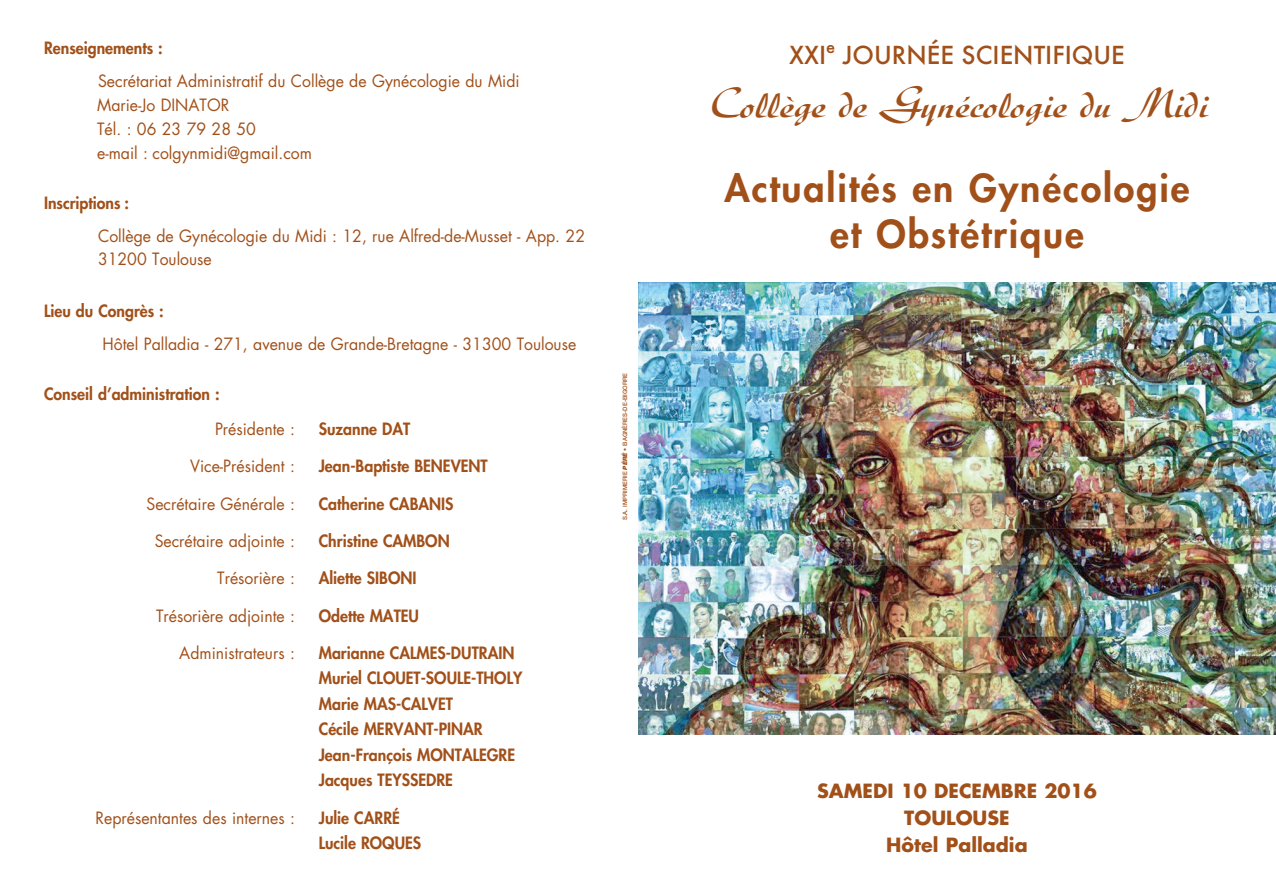
<style>
.page{position:relative;width:1276px;height:893px;background:#fff}
.page>*{position:absolute;margin:0;border:0;box-sizing:border-box;transform-origin:0 0}
.t1{font:500 44.4px "Diskus D";color:#a15019}
.t2{font:800 37.5px/46.5px "Futura";letter-spacing:.05em;color:#a15019;text-align:center}
.t3{font:500 27.3px "Futura T";color:#a15019}
.t4{font:700 19.05px/27px "Futura";color:#a15019;text-align:center}
.t5{font:16.5px/23.9px "Futura";color:#a15019;scale:.96 1}
.t6{font:800 16.5px/25.5px "Futura";color:#a15019;scale:.96 1}
.t7{font:500 6px "Helvetica Neue";color:#a15019}
.s1{font-weight:900;font-style:italic}
</style>
<div class="page">
<img style="left:638px;top:282px;width:638px;height:453px">
<p class="t6" style="left:44px;top:35px;width:125px">Renseignements :</p>
<p class="t5" style="left:97px;top:69px;width:441px">Secrétariat Administratif du Collège de Gynécologie du Midi<br>Marie-Jo DINATOR<br>Tél. : 06 23 79 28 50<br>e-mail : colgynmidi@gmail.com</p>
<p class="t6" style="left:44px;top:190px;width:90px">Inscriptions :</p>
<p class="t5" style="left:98px;top:225px;width:509px;line-height:22.5px">Collège de Gynécologie du Midi : 12, rue Alfred-de-Musset - App. 22<br>31200 Toulouse</p>
<p class="t6" style="left:44px;top:298px;width:126px">Lieu du Congrès :</p>
<p class="t5" style="left:103px;top:332px;width:495px">Hôtel Palladia - 271, avenue de Grande-Bretagne - 31300 Toulouse</p>
<p class="t6" style="left:44px;top:381px;width:184px">Conseil d’administration :</p>
<p class="t5" style="left:215px;top:417px;width:85px">Présidente :</p>
<p class="t6" style="left:319px;top:416px;width:97px">Suzanne DAT</p>
<p class="t5" style="left:190px;top:455px;width:111px">Vice-Président :</p>
<p class="t6" style="left:319px;top:453px;width:177px">Jean-Baptiste BENEVENT</p>
<p class="t5" style="left:146px;top:492px;width:156px">Secrétaire Générale :</p>
<p class="t6" style="left:319px;top:491px;width:142px">Catherine CABANIS</p>
<p class="t5" style="left:155px;top:529px;width:148px">Secrétaire adjointe :</p>
<p class="t6" style="left:319px;top:528px;width:138px">Christine CAMBON</p>
<p class="t5" style="left:217px;top:567px;width:82px">Trésorière :</p>
<p class="t6" style="left:319px;top:565px;width:103px">Aliette SIBONI</p>
<p class="t5" style="left:156px;top:604px;width:146px">Trésorière adjointe :</p>
<p class="t6" style="left:319px;top:603px;width:106px">Odette MATEU</p>
<p class="t5" style="left:179px;top:641px;width:122px">Administrateurs :</p>
<p class="t6" style="left:319px;top:640px;width:213px">Marianne CALMES-DUTRAIN<br>Muriel CLOUET-SOULE-THOLY<br>Marie MAS-CALVET<br>Cécile MERVANT-PINAR<br>Jean-François MONTALEGRE<br>Jacques TEYSSEDRE</p>
<p class="t5" style="left:96px;top:806px;width:209px">Représentantes des internes :</p>
<p class="t6" style="left:319px;top:805px;width:108px">Julie CARRÉ<br>Lucile ROQUES</p>
<p class="t7" style="left:621px;top:520px;width:149px;rotate:-90deg">S.A. IMPRIMERIE <span class="s1">PÉRÉ</span> • BAGNÈRES-DE-BIGORRE</p>
<h3 class="t3" style="left:789px;top:39px;width:337px">XXI<sup>e</sup> JOURNÉE SCIENTIFIQUE</h3>
<h1 class="t1" style="left:707px;top:79px;width:501px">Collège de Gynécologie du Midi</h1>
<h2 class="t2" style="left:724px;top:165px;width:466px">Actualités en Gynécologie et Obstétrique</h2>
<p class="t4" style="left:817px;top:777px;width:281px">SAMEDI 10 DECEMBRE 2016<br>TOULOUSE<br>Hôtel Palladia</p>
</div>
